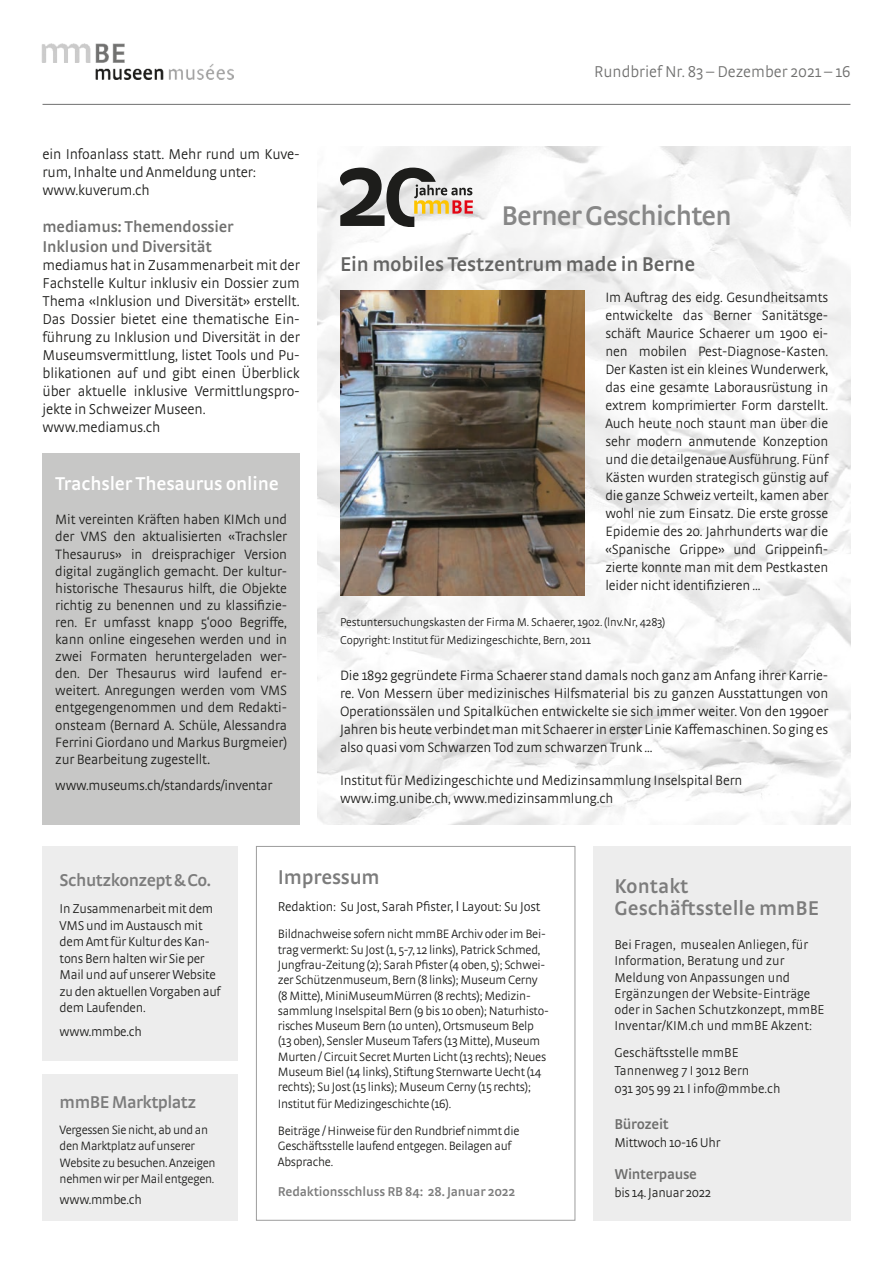
<style>
.page{position:relative;width:893px;height:1263px;background:#fff}
.page>*{position:absolute;margin:0;border:0;box-sizing:border-box;transform-origin:0 0}
.Lauftext{font:600 28.5px "Strada";letter-spacing:-.03em;color:#878787}
.Kastentext{font:600 21px "Strada";color:#7c7c7c}
.t1{font:600 21px "Strada";letter-spacing:-.01em;color:#646463}
.t2{font:600 19.5px "Strada";letter-spacing:-.01em;color:#fff}
.Kastentext-2{font:600 18px "Strada";letter-spacing:-.03em;color:#7c7c7c}
.t3{font:600 16.5px/19.8px "Strada";letter-spacing:-.01em;color:#70706f}
.t4{font:300 16.5px "Strada";color:#70706f}
.t5{font:300 15px/18px "Strada";letter-spacing:-.01em;color:#1d1d1b}
.Kastentext-3{font:600 15px "Strada";letter-spacing:-.02em;color:#6d6d6c}
.Lauftext-2{font:300 14.25px/18px "Strada";letter-spacing:-.01em;color:#1d1d1b;text-align:justify}
.Kastentext-4{font:300 13.5px/16.5px "Strada";letter-spacing:-.01em;color:#1d1d1b}
.Kastentext-5{font:600 13.5px "Strada";letter-spacing:-.01em;color:#7c7c7c}
.Kastentext-6{font:300 12.75px/15.3px "Strada";letter-spacing:-.02em;color:#1d1d1b}
.Lauftext-3{font:300 12px "Strada";letter-spacing:-.01em;color:#1d1d1b}
.s1{font-family:"Minion Pro";font-weight:400}
.s2{font-size:15px}
</style>
<div class="page">
<hr style="left:43px;top:104px;width:807px;height:1px;background:#70706f">
<img style="left:42px;top:43px;width:191px;height:36px">
<img style="left:318px;top:147px;width:532px;height:678px">
<div style="left:593px;top:846px;width:257px;height:374px;background:#ededed"></div>
<div style="left:256px;top:846px;width:319px;height:374px;border:1px solid #9d9d9d"></div>
<div style="left:43px;top:846px;width:195px;height:215px;background:#ededed"></div>
<div style="left:43px;top:1074px;width:195px;height:146px;background:#ededed"></div>
<svg style="left:340px;top:168px;width:133px;height:59px"></svg>
<img style="left:340px;top:291px;width:244px;height:304px">
<div style="left:43px;top:454px;width:257px;height:371px;background:#c7c7c6"></div>
<p class="t5" style="left:43px;top:144px;width:259px">ein Infoanlass statt. Mehr rund um Kuve&shy;rum, Inhalte und Anmeldung unter:</p>
<p class="t5" style="left:43px;top:180px;width:109px">www.kuverum.ch</p>
<p class="t3" style="left:43px;top:217px;width:193px">mediamus: Themendossier<br>Inklusion und Diversität</p>
<p class="t5" style="left:43px;top:256px;width:259px;text-align:justify">mediamus hat in Zusammenarbeit mit der Fachstelle Kultur inklusiv ein Dossier zum Thema «Inklusion und Diversität» erstellt.<br>Das Dossier bietet eine thematische Ein&shy;führung zu Inklusion und Diversität in der Museumsvermittlung, listet Tools und Pu&shy;blikationen auf und gibt einen Überblick über aktuelle inklusive Vermittlungspro&shy;jekte in Schweizer Museen.</p>
<p class="t5" style="left:43px;top:418px;width:120px">www.mediamus.ch</p>
<p class="t2" style="left:55px;top:472px;width:225px">Trachsler Thesaurus online</p>
<p class="Lauftext-2" style="left:55px;top:511px;width:234px;line-height:17.1px">Mit vereinten Kräften haben KIMch und der VMS den aktualisierten «Trachsler Thesaurus» in dreisprachiger Version digital zugänglich gemacht. Der kultur&shy;historische Thesaurus hilft, die Objekte richtig zu benennen und zu klassifizie&shy;ren. Er umfasst knapp 5‘000 Begriffe, kann online eingesehen werden und in zwei Formaten heruntergeladen wer&shy;den. Der Thesaurus wird laufend er&shy;weitert. Anregungen werden vom VMS entgegengenommen und dem Redakti&shy;onsteam (Bernard A. Schüle, Alessandra Ferrini Giordano und Markus Burgmeier) zur Bearbeitung zugestellt<span class="s1">.</span></p>
<p class="Lauftext-2" style="left:55px;top:776px;width:219px">www.museums.ch/standards/inventar</p>
<p class="t4" style="left:594px;top:62px;width:258px">Rundbrief Nr. 83 – Dezember 2021 – 16</p>
<p class="Lauftext" style="left:501px;top:199px;width:232px">Berner Geschichten</p>
<p class="t1" style="left:340px;top:251px;width:357px">Ein mobiles Testzentrum made in Berne</p>
<p class="Lauftext-2" style="left:605px;top:288px;width:224px">Im Auftrag des eidg. Gesundheitsamts entwickelte das Berner Sanitätsge&shy;schäft Maurice Schaerer um 1900 ei&shy;nen mobilen Pest-Diagnose-Kasten.<br>Der Kasten ist ein kleines Wunderwerk, das eine gesamte Laborausrüstung in extrem komprimierter Form darstellt.<br>Auch heute noch staunt man über die sehr modern anmutende Konzeption und die detailgenaue Ausführung. Fünf Kästen wurden strategisch günstig auf die ganze Schweiz verteilt, kamen aber wohl nie zum Einsatz. Die erste grosse Epidemie des 20. Jahrhunderts war die «Spanische Grippe» und Grippeinfi&shy;zierte konnte man mit dem Pestkasten leider nicht identifizieren ...</p>
<p class="Lauftext-3" style="left:340px;top:616px;width:327px">Pestuntersuchungskasten der Firma M. Schaerer, 1902. (lnv.Nr, 4283)</p>
<p class="Lauftext-3" style="left:340px;top:634px;width:253px">Copyright: Institut für Medizingeschichte, Bern, 2011</p>
<p class="Lauftext-2" style="left:340px;top:666px;width:490px">Die 1892 gegründete Firma Schaerer stand damals noch ganz am Anfang ihrer Karrie&shy;re. Von Messern über medizinisches Hilfsmaterial bis zu ganzen Ausstattungen von Operationssälen und Spitalküchen entwickelte sie sich immer weiter. Von den 1990er Jahren bis heute verbindet man mit Schaerer in erster Linie Kaffemaschinen. So ging es also quasi vom Schwarzen Tod zum schwarzen Trunk ...</p>
<p class="Lauftext-2" style="left:340px;top:771px;width:404px">Institut für Medizingeschichte und Medizinsammlung Inselspital Bern</p>
<p class="Lauftext-2" style="left:340px;top:789px;width:275px">www.img.unibe.ch, www.medizinsammlung.ch</p>
<p class="Kastentext-2" style="left:60px;top:869px;width:153px">Schutzkonzept &amp; Co.</p>
<p class="Kastentext-4" style="left:60px;top:900px;width:163px">In Zusammenarbeit mit dem<br>VMS und im Austausch mit dem Amt für Kultur des Kan&shy;tons Bern halten wir Sie per<br>Mail und auf unserer Website zu den aktuellen Vorgaben auf dem Laufenden.</p>
<p class="Kastentext-4" style="left:60px;top:1023px;width:84px">www.mmbe.ch</p>
<p class="Kastentext-2" style="left:60px;top:1091px;width:138px">mmBE Marktplatz</p>
<p class="Kastentext-6" style="left:60px;top:1121px;width:157px;line-height:16.5px">Vergessen Sie nicht, ab und an den Marktplatz auf unserer<br>Website zu besuchen. Anzeigen nehmen wir per Mail entgegen.</p>
<p class="Kastentext-4" style="left:60px;top:1191px;width:84px">www.mmbe.ch</p>
<p class="Kastentext" style="left:278px;top:865px;width:103px">Impressum</p>
<p class="Kastentext-4" style="left:278px;top:898px;width:264px">Redaktion: Su Jost, Sarah Pfister, <span class="s2">I</span> Layout: Su Jost</p>
<p class="Kastentext-6" style="left:278px;top:926px;width:272px">Bildnachweise sofern nicht mmBE Archiv oder im Bei&shy;trag vermerkt: Su Jost (1, 5-7, 12 links), Patrick Schmed, Jungfrau-Zeitung (2); Sarah Pfister (4 oben, 5); Schwei&shy;zer Schützenmuseum, Bern (8 links); Museum Cerny (8 Mitte), MiniMuseumMürren (8 rechts); Medizin&shy;sammlung Inselspital Bern (9 bis 10 oben); Naturhisto&shy;risches Museum Bern (10 unten), Ortsmuseum Belp (13 oben), Sensler Museum Tafers (13 Mitte), Museum Murten / Circuit Secret Murten Licht (13 rechts); Neues Museum Biel (14 links), Stiftung Sternwarte Uecht (14 rechts); Su Jost (15 links); Museum Cerny (15 rechts);</p>
<p class="Kastentext-6" style="left:278px;top:1096px;width:175px">Institut für Medizingeschichte (16).</p>
<p class="Kastentext-6" style="left:278px;top:1123px;width:243px">Beiträge / Hinweise für den Rundbrief nimmt die<br>Geschäftsstelle laufend entgegen. Beilagen auf<br>Absprache.</p>
<p class="Kastentext-5" style="left:278px;top:1183px;width:239px">Redaktionsschluss RB 84: 28. Januar 2022</p>
<p class="Kastentext" style="left:614px;top:873px;width:75px">Kontakt</p>
<p class="Kastentext" style="left:614px;top:896px;width:206px">Geschäftsstelle mmBE</p>
<p class="Kastentext-4" style="left:614px;top:936px;width:212px">Bei Fragen, musealen Anliegen, für Information, Beratung und zur Meldung von Anpassungen und Ergänzungen der Website-Einträge oder in Sachen Schutzkonzept, mmBE Inventar/KIM.ch und mmBE Akzent:</p>
<p class="Kastentext-4" style="left:614px;top:1044px;width:126px">Geschäftsstelle mmBE</p>
<p class="Kastentext-4" style="left:614px;top:1062px;width:136px">Tannenweg 7 I 3012 Bern</p>
<p class="Kastentext-4" style="left:614px;top:1080px;width:168px">031 305 99 21 I info@mmbe.ch</p>
<p class="Kastentext-3" style="left:614px;top:1115px;width:56px">Bürozeit</p>
<p class="Kastentext-4" style="left:614px;top:1134px;width:107px">Mittwoch 10-16 Uhr</p>
<p class="Kastentext-3" style="left:614px;top:1165px;width:84px">Winterpause</p>
<p class="Kastentext-4" style="left:614px;top:1184px;width:98px">bis 14. Januar 2022</p>
</div>
